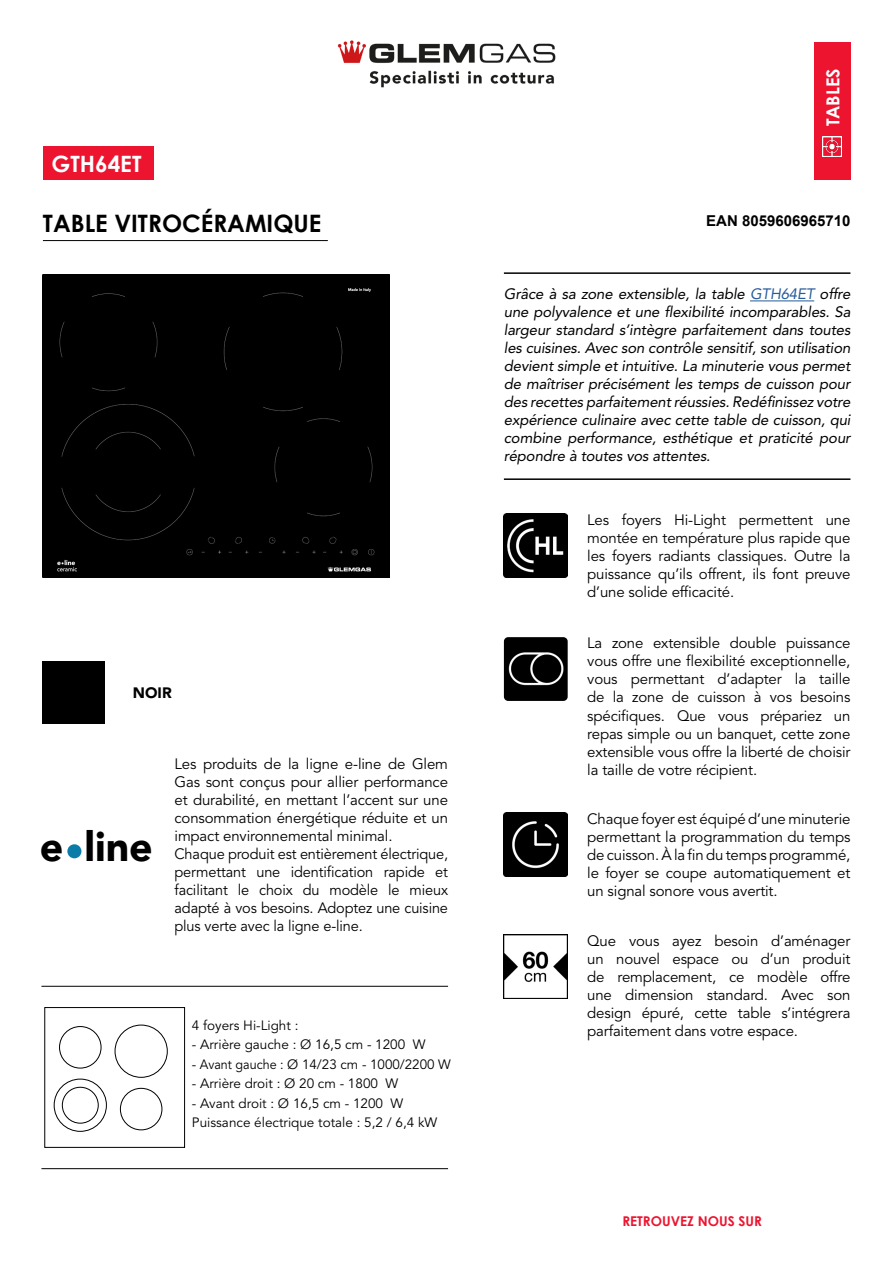
<style>
.page{position:relative;width:893px;height:1263px;background:#fff}
.page>*{position:absolute;margin:0;border:0;box-sizing:border-box;transform-origin:0 0}
.t1{font:900 41.1px "Avenir";color:#000}
.t2{font:700 24px "Century Gothic";color:#000}
.t3{font:700 22.5px "Century Gothic";color:#fff}
.t4{font:700 18px "Century Gothic";color:#fff}
.t5{font:15px/18px "Avenir LT Std";letter-spacing:-.01em;color:#000;text-align:justify}
.t6{font:italic 15px/18px "Avenir LT Std";letter-spacing:-.01em;color:#000;text-align:justify}
.t7{font:700 15px "Arial";color:#000}
.t8{font:900 15px "Avenir LT Std";color:#000}
.t9{font:13.5px/19.5px "Avenir LT Std";color:#000}
.t10{font:700 13.5px "Century Gothic";color:#ed1430}
.s1{color:#275b9b}
</style>
<div class="page">
<div style="left:814px;top:43px;width:36px;height:137px;background:#ed1430"></div>
<hr style="left:504px;top:272px;width:346px;height:2px;background:#000">
<hr style="left:750px;top:300px;width:64px;height:1px;background:#275b9b">
<hr style="left:504px;top:478px;width:346px;height:2px;background:#000">
<div style="left:43px;top:146px;width:110px;height:34px;background:#ed1430"></div>
<hr style="left:43px;top:240px;width:285px;height:1px;background:#000">
<div style="left:43px;top:661px;width:62px;height:63px;background:#000"></div>
<img style="left:822px;top:136px;width:20px;height:20px">
<img style="left:504px;top:934px;width:64px;height:64px">
<img style="left:504px;top:513px;width:64px;height:64px">
<hr style="left:41px;top:986px;width:407px;height:1px;background:#000">
<hr style="left:41px;top:1168px;width:407px;height:1px;background:#000">
<div style="left:44px;top:1007px;width:141px;height:141px;border:1px solid #000"></div>
<div style="left:54px;top:1079px;width:53px;height:53px;border:1px solid #000;border-radius:50%"></div>
<div style="left:115px;top:1025px;width:53px;height:53px;border:1px solid #000;border-radius:50%"></div>
<div style="left:120px;top:1088px;width:42px;height:42px;border:1px solid #000;border-radius:50%"></div>
<div style="left:62px;top:1087px;width:37px;height:36px;border:1px solid #000;border-radius:50%"></div>
<div style="left:59px;top:1026px;width:42px;height:42px;border:1px solid #000;border-radius:50%"></div>
<img style="left:338px;top:40px;width:217px;height:48px">
<div style="left:43px;top:275px;width:346px;height:302px;background:#000"></div>
<img style="left:504px;top:637px;width:64px;height:64px">
<img style="left:504px;top:813px;width:64px;height:64px">
<svg style="left:67px;top:844px;width:14px;height:14px"></svg>
<h3 class="t3" style="left:51px;top:146px;width:91px">GTH64ET</h3>
<h2 class="t2" style="left:43px;top:205px;width:280px">TABLE VITROCÉRAMIQUE</h2>
<p class="t8" style="left:133px;top:684px;width:40px">NOIR</p>
<h1 class="t1" style="left:40px;top:812px;width:114px">e line</h1>
<p class="t5" style="left:175px;top:755px;width:275px;text-align:left">Les produits de la ligne e-line de Glem Gas sont conçus pour allier performance et durabilité, en mettant l’accent sur une consommation énergétique réduite et un impact environnemental minimal.<br>Chaque produit est entièrement électrique, permettant une identification rapide et facilitant le choix du modèle le mieux adapté à vos besoins. Adoptez une cuisine plus verte avec la ligne e-line.</p>
<p class="t9" style="left:192px;top:1015px;width:108px">4 foyers Hi-Light :</p>
<p class="t9" style="left:192px;top:1035px;width:235px">- Arrière gauche : Ø 16,5 cm - 1200 W</p>
<p class="t9" style="left:192px;top:1054px;width:260px">- Avant gauche : Ø 14/23 cm - 1000/2200 W</p>
<p class="t9" style="left:192px;top:1074px;width:208px">- Arrière droit : Ø 20 cm - 1800 W</p>
<p class="t9" style="left:192px;top:1093px;width:247px">- Avant droit : Ø 16,5 cm - 1200 W<br>Puissance électrique totale : 5,2 / 6,4 kW</p>
<p class="t4" style="left:819px;top:126px;width:59px;rotate:-90deg">TABLES</p>
<p class="t7" style="left:706px;top:211px;width:146px">EAN 8059606965710</p>
<p class="t6" style="left:504px;top:285px;width:348px">Grâce à sa zone extensible, la table <span class="s1">GTH64ET</span> offre une polyvalence et une flexibilité incomparables. Sa largeur standard s’intègre parfaitement dans toutes les cuisines. Avec son contrôle sensitif, son utilisation devient simple et intuitive. La minuterie vous permet de maîtriser précisément les temps de cuisson pour des recettes parfaitement réussies. Redéfinissez votre expérience culinaire avec cette table de cuisson, qui combine performance, esthétique et praticité pour répondre à toutes vos attentes.</p>
<p class="t5" style="left:587px;top:511px;width:265px">Les foyers Hi-Light permettent une montée en température plus rapide que les foyers radiants classiques. Outre la puissance qu’ils offrent, ils font preuve d’une solide efficacité.</p>
<p class="t5" style="left:587px;top:635px;width:265px">La zone extensible double puissance vous offre une flexibilité exceptionnelle, vous permettant d’adapter la taille de la zone de cuisson à vos besoins spécifiques. Que vous prépariez un repas simple ou un banquet, cette zone extensible vous offre la liberté de choisir la taille de votre récipient.</p>
<p class="t5" style="left:587px;top:810px;width:265px">Chaque foyer est équipé d’une minuterie permettant la programmation du temps de cuisson. À la fin du temps programmé, le foyer se coupe automatiquement et un signal sonore vous avertit.</p>
<p class="t5" style="left:587px;top:932px;width:265px">Que vous ayez besoin d’aménager un nouvel espace ou d’un produit de remplacement, ce modèle offre une dimension standard. Avec son design épuré, cette table s’intégrera parfaitement dans votre espace.</p>
<p class="t10" style="left:622px;top:1211px;width:141px">RETROUVEZ NOUS SUR</p>
</div>
